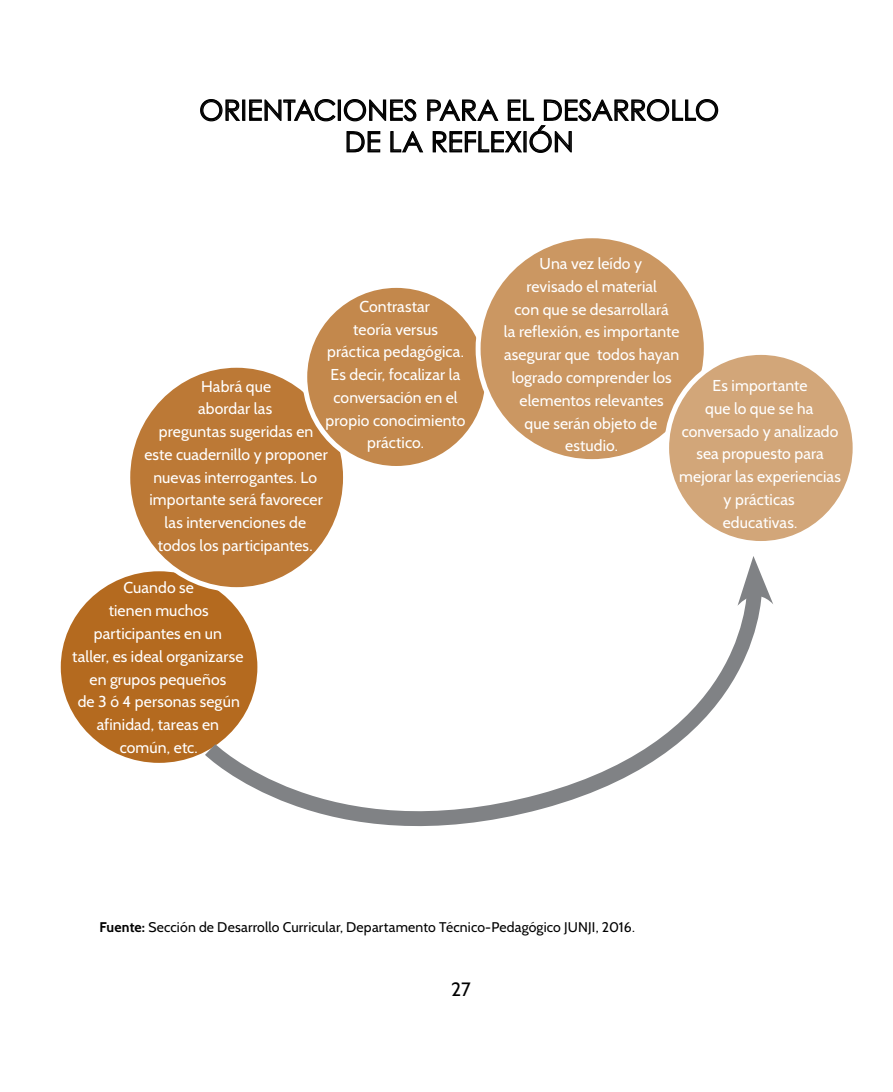
<style>
.page{position:relative;width:893px;height:1092px;background:#fff}
.page>*{position:absolute;margin:0;border:0;box-sizing:border-box;transform-origin:0 0}
.t1{font:28px/31.5px "Century Gothic";letter-spacing:.005em;color:#000;text-align:center}
.t2{font:19.25px "Cabin";color:#000}
.t3{font:15.75px/22.8px "Cabin";letter-spacing:.01em;color:#fff;text-align:center}
.t4{font:14px "Cabin";letter-spacing:.015em;color:#000}
.s1{font-weight:700}
</style>
<div class="page">
<div style="left:58px;top:568px;width:202px;height:197px;background:#b46a1f;border-radius:50%"></div>
<div style="left:128px;top:365px;width:218px;height:224px;background:#bc7936;border-radius:50%"></div>
<svg style="left:200px;top:99px;width:41px;height:23px"></svg>
<div style="left:242px;top:99px;width:3px;height:22px;border:1px solid #000"></div>
<svg style="left:249px;top:99px;width:87px;height:23px"></svg>
<div style="left:338px;top:99px;width:3px;height:22px;border:1px solid #000"></div>
<svg style="left:343px;top:99px;width:376px;height:54px"></svg>
<svg style="left:195px;top:569px;width:566px;height:258px"></svg>
<svg style="left:737px;top:556px;width:36px;height:49px"></svg>
<div style="left:305px;top:285px;width:183px;height:183px;background:#c3884c;border-radius:50%"></div>
<div style="left:302px;top:283px;width:188px;height:188px;border:5px solid #fff;border-radius:50%"></div>
<div style="left:478px;top:236px;width:228px;height:225px;background:#cb9762;border-radius:50%"></div>
<div style="left:476px;top:233px;width:233px;height:231px;border:5px solid #fff;border-radius:50%"></div>
<div style="left:667px;top:352px;width:188px;height:191px;background:#d2a679;border-radius:50%"></div>
<div style="left:664px;top:350px;width:194px;height:196px;border:5px solid #fff;border-radius:50%"></div>
<h1 class="t1" style="left:199px;top:94px;width:522px">ORIENTACIONES PARA EL DESARROLLO<br>DE LA REFLEXIÓN</h1>
<p class="t3" style="left:326px;top:295px;width:141px">Contrastar<br>teoría versus práctica pedagógica.<br>Es decir, focalizar la conversación en el propio conocimiento práctico.</p>
<p class="t3" style="left:144px;top:374px;width:185px">Habrá que<br>abordar las<br>preguntas sugeridas en este cuadernillo y proponer nuevas interrogantes. Lo importante será favorecer las intervenciones de todos los participantes.</p>
<p class="t3" style="left:72px;top:576px;width:173px">Cuando se<br>tienen muchos participantes en un<br>taller, es ideal organizarse en grupos pequeños<br>de 3 ó 4 personas según afinidad, tareas en común, etc.</p>
<p class="t3" style="left:504px;top:252px;width:177px">Una vez leído y<br>revisado el material<br>con que se desarrollará<br>la reflexión, es importante asegurar que todos hayan logrado comprender los elementos relevantes<br>que serán objeto de estudio.</p>
<p class="t3" style="left:679px;top:374px;width:163px">Es importante<br>que lo que se ha conversado y analizado sea propuesto para mejorar las experiencias y prácticas<br>educativas.</p>
<p class="t4" style="left:100px;top:918px;width:537px"><span class="s1">Fuente:</span> Sección de Desarrollo Curricular, Departamento Técnico-Pedagógico JUNJI, 2016.</p>
<p class="t2" style="left:451px;top:977px;width:21px">27</p>
</div>
